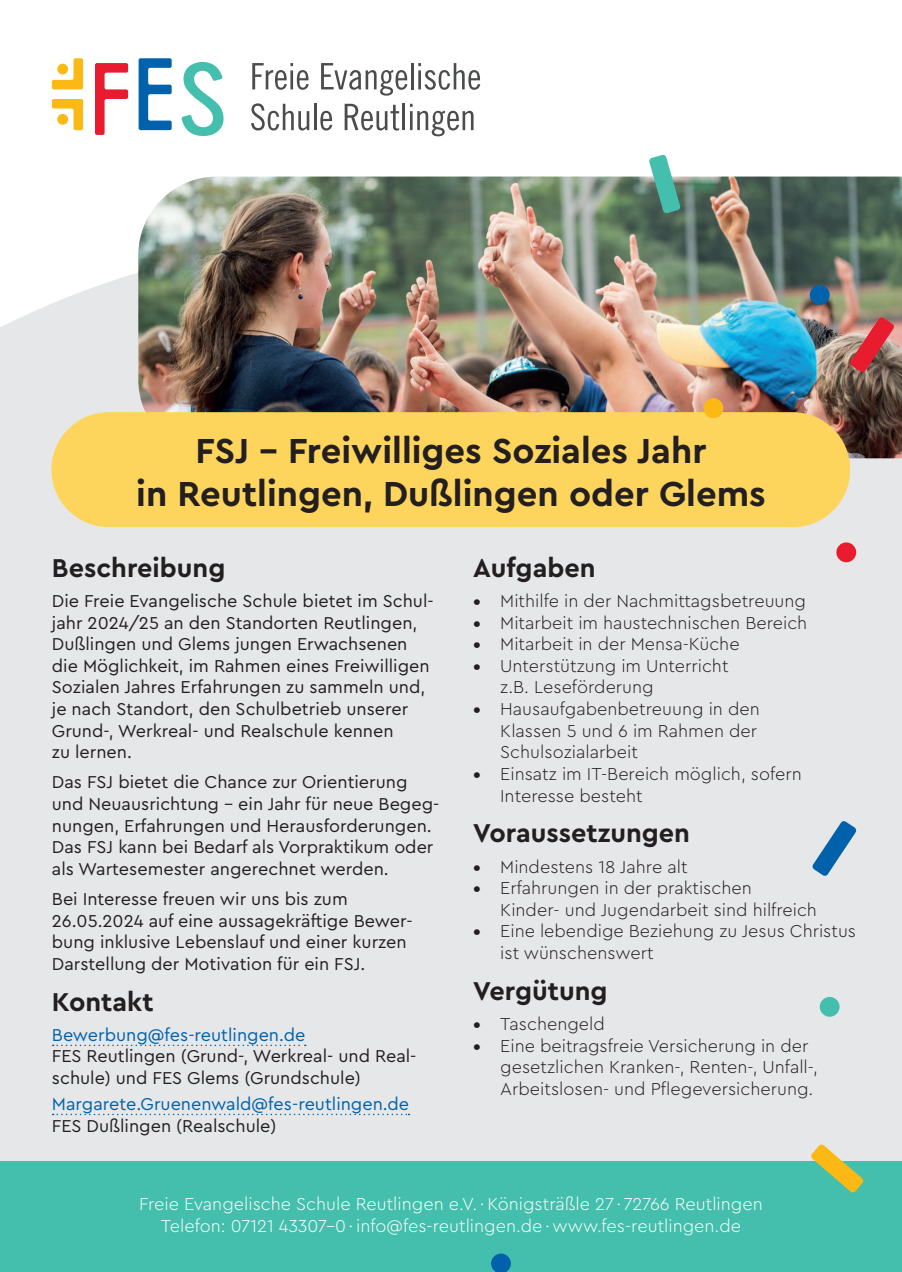
<style>
.page{position:relative;width:902px;height:1272px;background:#fff}
.page>*{position:absolute;margin:0;border:0;box-sizing:border-box;transform-origin:0 0}
.t1{font:700 36.3px/43.7px "Cera PRO";color:#231f20;text-align:center}
.t2{font:700 27px "Cera PRO";color:#231f20}
.t3{font:18px/21.6px "Cera PRO";color:#231f20}
.t4{font:300 18px/21.6px "Cera PRO";color:#231f20}
.t5{font:300 18px "Cera PRO";color:#fff}
.t6{font:18px "Cera PRO";color:#0162ab}
.s1{color:#0162ab}
.s2{font-weight:700}
</style>
<div class="page">
<div style="left:0;top:273px;width:901px;height:888px;background:#e6e7e9"></div>
<img style="left:138px;top:176px;width:763px;height:282px">
<div style="left:51px;top:412px;width:799px;height:115px;background:#fed55c;border-radius:57px"></div>
<div style="left:0;top:1161px;width:901px;height:110px;background:#45bfad"></div>
<svg style="left:53px;top:1044px;width:253px;height:2px"></svg>
<svg style="left:53px;top:1113px;width:356px;height:2px"></svg>
<svg style="left:95px;top:63px;width:33px;height:72px"></svg>
<svg style="left:139px;top:58px;width:33px;height:72px"></svg>
<svg style="left:52px;top:99px;width:31px;height:31px"></svg>
<svg style="left:52px;top:58px;width:31px;height:31px"></svg>
<div style="left:57px;top:114px;width:11px;height:11px;background:#fcb814;border-radius:50%"></div>
<div style="left:57px;top:64px;width:11px;height:10px;background:#fcb814;border-radius:50%"></div>
<svg style="left:181px;top:62px;width:42px;height:74px"></svg>
<svg style="left:252px;top:63px;width:57px;height:27px"></svg>
<svg style="left:321px;top:63px;width:86px;height:33px"></svg>
<hr style="left:411px;top:63px;width:2px;height:26px;background:#4b4c4d">
<svg style="left:418px;top:63px;width:62px;height:27px"></svg>
<svg style="left:251px;top:103px;width:58px;height:27px"></svg>
<hr style="left:314px;top:104px;width:2px;height:26px;background:#4b4c4d">
<svg style="left:320px;top:111px;width:12px;height:19px"></svg>
<svg style="left:344px;top:104px;width:55px;height:26px"></svg>
<hr style="left:402px;top:104px;width:3px;height:26px;background:#4b4c4d">
<svg style="left:410px;top:104px;width:63px;height:32px"></svg>
<svg style="left:648px;top:154px;width:32px;height:59px"></svg>
<svg style="left:812px;top:820px;width:44px;height:56px;background:#89b1cf"></svg>
<div style="left:703px;top:398px;width:20px;height:20px;background:#fcb814;border-radius:50%"></div>
<div style="left:819px;top:996px;width:20px;height:20px;background:#45bfad;border-radius:50%"></div>
<div style="left:836px;top:542px;width:20px;height:20px;background:#e81c2e;border-radius:50%"></div>
<div style="left:809px;top:285px;width:20px;height:20px;background:#0162ab;border-radius:50%"></div>
<svg style="left:810px;top:1144px;width:53px;height:48px"></svg>
<svg style="left:849px;top:317px;width:45px;height:55px;background:#ba5959"></svg>
<svg style="left:491px;top:1253px;width:20px;height:18px"></svg>
<p class="t1" style="left:136px;top:427px;width:631px">FSJ - Freiwilliges Soziales Jahr<br>in Reutlingen, Dußlingen oder Glems</p>
<p class="t2" style="left:52px;top:550px;width:175px">Beschreibung</p>
<p class="t3" style="left:52px;top:589px;width:383px">Die Freie Evangelische Schule bietet im Schul&shy;jahr 2024/25 an den Standorten Reutlingen, Dußlingen und Glems jungen Erwachsenen die Möglichkeit, im Rahmen eines Freiwilligen Sozialen Jahres Erfahrungen zu sammeln und, je nach Standort, den Schulbetrieb unserer Grund-, Werkreal- und Realschule kennen<br>zu lernen.</p>
<p class="t3" style="left:52px;top:770px;width:389px">Das FSJ bietet die Chance zur Orientierung und Neuausrichtung – ein Jahr für neue Begeg&shy;nungen, Erfahrungen und Herausforderungen.<br>Das FSJ kann bei Bedarf als Vorpraktikum oder als Wartesemester angerechnet werden.</p>
<p class="t3" style="left:52px;top:887px;width:362px">Bei Interesse freuen wir uns bis zum 26.05.2024 auf eine aussagekräftige Bewer&shy;bung inklusive Lebenslauf und einer kurzen Darstellung der Motivation für ein FSJ.</p>
<p class="t2" style="left:52px;top:983px;width:103px">Kontakt</p>
<p class="t3" style="left:52px;top:1023px;width:366px"><span class="s1">Bewerbung@fes-reutlingen.de<br></span>FES Reutlingen (Grund-, Werkreal- und Real&shy;schule) und FES Glems (Grundschule)</p>
<p class="t6" style="left:52px;top:1091px;width:359px">Margarete.Gruenenwald@fes-reutlingen.de</p>
<p class="t3" style="left:52px;top:1113px;width:226px">FES Dußlingen (Realschule)</p>
<p class="t2" style="left:473px;top:550px;width:124px">Aufgaben</p>
<p class="t4" style="left:473px;top:589px;width:334px"><span class="s2">•</span> Mithilfe in der Nachmittagsbetreuung</p>
<p class="t4" style="left:473px;top:611px;width:335px"><span class="s2">•</span> Mitarbeit im haustechnischen Bereich</p>
<p class="t4" style="left:473px;top:632px;width:268px"><span class="s2">•</span> Mitarbeit in der Mensa-Küche</p>
<p class="t4" style="left:500px;top:654px;width:230px;text-indent:-27px"><span class="s2">•</span> Unterstützung im Unterricht z.B. Leseförderung</p>
<p class="t4" style="left:500px;top:697px;width:261px;text-indent:-27px"><span class="s2">•</span> Hausaufgabenbetreuung in den<br>Klassen 5 und 6 im Rahmen der<br>Schulsozialarbeit</p>
<p class="t4" style="left:500px;top:762px;width:303px;text-indent:-27px"><span class="s2">•</span> Einsatz im IT-Bereich möglich, sofern<br>Interesse besteht</p>
<p class="t2" style="left:473px;top:815px;width:218px">Voraussetzungen</p>
<p class="t4" style="left:473px;top:855px;width:216px"><span class="s2">•</span> Mindestens 18 Jahre alt</p>
<p class="t4" style="left:500px;top:876px;width:318px;text-indent:-27px"><span class="s2">•</span> Erfahrungen in der praktischen<br>Kinder- und Jugendarbeit sind hilfreich</p>
<p class="t4" style="left:500px;top:919px;width:357px;text-indent:-27px"><span class="s2">•</span> Eine lebendige Beziehung zu Jesus Christus ist wünschenswert</p>
<p class="t2" style="left:473px;top:972px;width:136px">Vergütung</p>
<p class="t4" style="left:473px;top:1012px;width:133px"><span class="s2">•</span> Taschengeld</p>
<p class="t4" style="left:500px;top:1034px;width:319px;text-indent:-27px"><span class="s2">•</span> Eine beitragsfreie Versicherung in der gesetzlichen Kranken-, Renten-, Unfall-,<br>Arbeitslosen- und Pflegeversicherung.</p>
<p class="t5" style="left:139px;top:1192px;width:625px">Freie Evangelische Schule Reutlingen e.V. · Königsträßle 27 · 72766 Reutlingen</p>
<p class="t5" style="left:161px;top:1213px;width:581px">Telefon: 07121 43307–0 · info@fes-reutlingen.de · www.fes-reutlingen.de</p>
</div>
